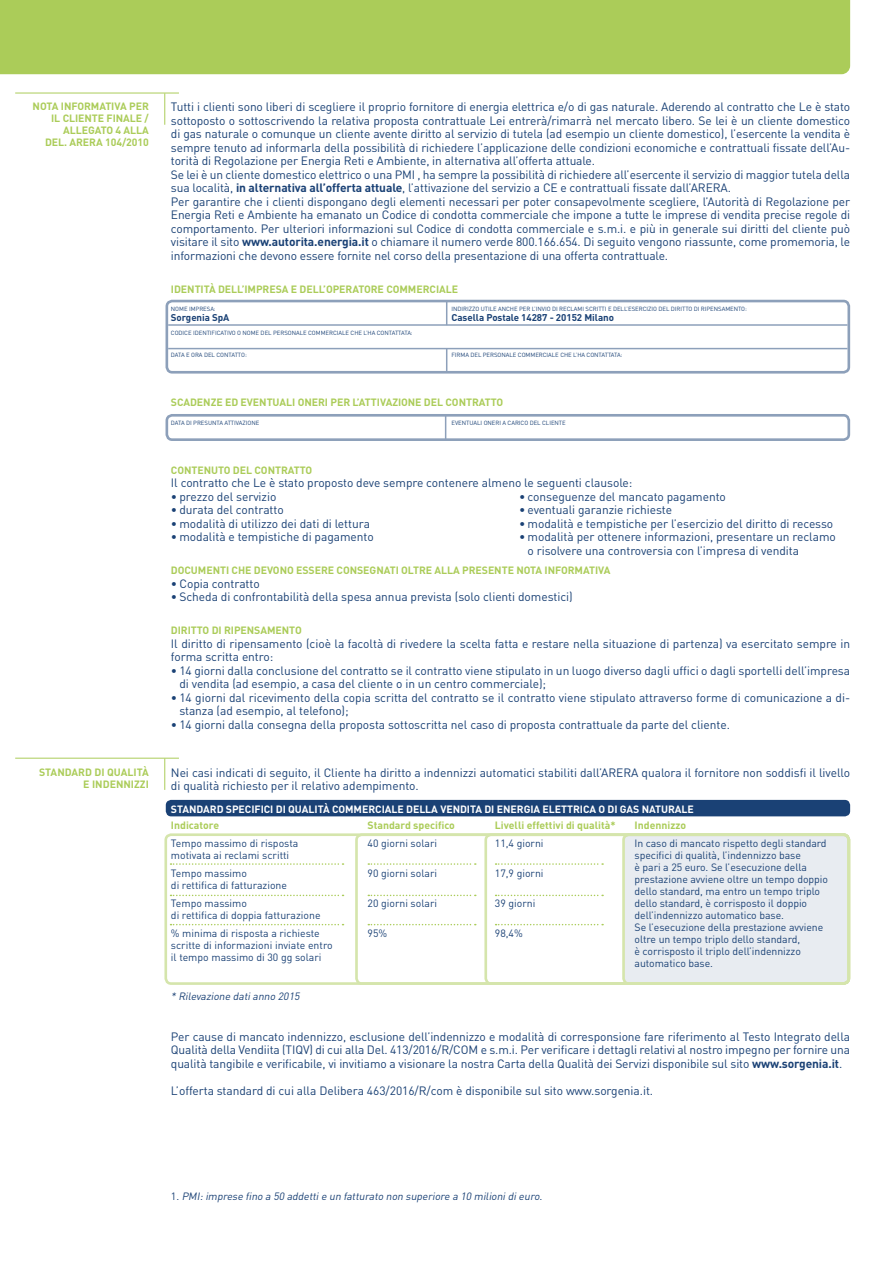
<style>
.page{position:relative;width:893px;height:1263px;background:#fff}
.page>*{position:absolute;margin:0;border:0;box-sizing:border-box;transform-origin:0 0}
.t1{font:12px/13.5px "DIN";letter-spacing:-.01em;color:#1a4175}
.t2{font:10.5px/12px "DIN";letter-spacing:-.005em;color:#1a4175}
.t3{font:700 10.5px/12px "DIN";letter-spacing:-.005em;color:#abcc59;text-align:right}
.t4{font:italic 10.5px "DIN";color:#1a4175}
.t5{font:700 10.5px "DIN";letter-spacing:-.005em;color:#fff}
.t6{font:700 9.75px "DIN";letter-spacing:-.005em;color:#1a4175}
.t7{font:6px "DIN";letter-spacing:-.005em;color:#1a4175}
.s1{font-weight:700}
.s2{font-style:normal}
</style>
<div class="page">
<div style="left:166px;top:800px;width:684px;height:16px;background:#1a4175;border-radius:5px"></div>
<div style="left:166px;top:300px;width:684px;height:74px;border:3px solid #8da0ba;border-radius:5px"></div>
<div style="left:0;top:0;width:850px;height:74px;background:#abcc59"></div>
<hr style="left:168px;top:324px;width:679px;height:2px;background:#8da0ba">
<hr style="left:168px;top:348px;width:679px;height:1px;background:#8da0ba">
<svg style="left:446px;top:301px;width:1px;height:23px"></svg>
<svg style="left:446px;top:349px;width:1px;height:24px"></svg>
<div style="left:166px;top:414px;width:684px;height:27px;border:3px solid #8da0ba;border-radius:5px"></div>
<svg style="left:445px;top:415px;width:1px;height:25px"></svg>
<div style="left:623px;top:835px;width:226px;height:148px;background:#e8ecf1;border-radius:5px"></div>
<div style="left:164px;top:833px;width:686px;height:152px;border:3px solid #d5e5ac;border-radius:5px"></div>
<div style="left:355px;top:833px;width:495px;height:152px;border:3px solid #d5e5ac;border-radius:5px"></div>
<svg style="left:171px;top:863px;width:172px;height:2px"></svg>
<svg style="left:171px;top:895px;width:172px;height:1px"></svg>
<svg style="left:368px;top:863px;width:108px;height:2px"></svg>
<svg style="left:368px;top:895px;width:108px;height:1px"></svg>
<div style="left:484px;top:833px;width:366px;height:152px;border:3px solid #d5e5ac;border-radius:5px"></div>
<svg style="left:496px;top:863px;width:107px;height:2px"></svg>
<svg style="left:496px;top:895px;width:107px;height:1px"></svg>
<svg style="left:171px;top:924px;width:172px;height:1px"></svg>
<svg style="left:368px;top:924px;width:108px;height:1px"></svg>
<svg style="left:496px;top:924px;width:107px;height:1px"></svg>
<hr style="left:15px;top:93px;width:164px;height:1px;background:#abcc59">
<hr style="left:164px;top:93px;width:1px;height:32px;background:#abcc59">
<hr style="left:15px;top:758px;width:164px;height:1px;background:#abcc59">
<hr style="left:164px;top:758px;width:1px;height:32px;background:#abcc59">
<p class="t3" style="left:33px;top:100px;width:118px">NOTA INFORMATIVA PER<br>IL CLIENTE FINALE /<br>ALLEGATO 4 ALLA<br>DEL. ARERA 104/2010</p>
<p class="t3" style="left:39px;top:766px;width:111px">STANDARD DI QUALITÀ<br>E INDENNIZZI</p>
<p class="t1" style="left:171px;top:100px;width:681px">Tutti i clienti sono liberi di scegliere il proprio fornitore di energia elettrica e/o di gas naturale. Aderendo al contratto che Le è stato sottoposto o sottoscrivendo la relativa proposta contrattuale Lei entrerà/rimarrà nel mercato libero. Se lei è un cliente domestico di gas naturale o comunque un cliente avente diritto al servizio di tutela (ad esempio un cliente domestico), l’esercente la vendita è sempre tenuto ad informarla della possibilità di richiedere l’applicazione delle condizioni economiche e contrattuali fissate dell’Au&shy;torità di Regolazione per Energia Reti e Ambiente, in alternativa all’offerta attuale.<br>Se lei è un cliente domestico elettrico o una PMI , ha sempre la possibilità di richiedere all’esercente il servizio di maggior tutela della sua località, <span class="s1">in alternativa all’offerta attuale</span>, l’attivazione del servizio a CE e contrattuali fissate dall’ARERA.<br>Per garantire che i clienti dispongano degli elementi necessari per poter consapevolmente scegliere, l’Autorità di Regolazione per Energia Reti e Ambiente ha emanato un Codice di condotta commerciale che impone a tutte le imprese di vendita precise regole di comportamento. Per ulteriori informazioni sul Codice di condotta commerciale e s.m.i. e più in generale sui diritti del cliente può visitare il sito <span class="s1">www.autorita.energia.it</span> o chiamare il numero verde 800.166.654. Di seguito vengono riassunte, come promemoria, le informazioni che devono essere fornite nel corso della presentazione di una offerta contrattuale.</p>
<p class="t3" style="left:171px;top:283px;width:289px">IDENTITÀ DELL’IMPRESA E DELL’OPERATORE COMMERCIALE</p>
<p class="t7" style="left:171px;top:305px;width:46px">NOME IMPRESA:</p>
<p class="t7" style="left:451px;top:305px;width:297px">INDIRIZZO UTILE ANCHE PER L’INVIO DI RECLAMI SCRITTI E DELL’ESERCIZIO DEL DIRITTO DI RIPENSAMENTO:</p>
<p class="t6" style="left:171px;top:311px;width:60px">Sorgenia SpA</p>
<p class="t6" style="left:451px;top:311px;width:164px">Casella Postale 14287 - 20152 Milano</p>
<p class="t7" style="left:171px;top:329px;width:243px">CODICE IDENTIFICATIVO O NOME DEL PERSONALE COMMERCIALE CHE L’HA CONTATTATA:</p>
<p class="t7" style="left:171px;top:351px;width:77px">DATA E ORA DEL CONTATTO:</p>
<p class="t7" style="left:451px;top:351px;width:173px">FIRMA DEL PERSONALE COMMERCIALE CHE L’HA CONTATTATA:</p>
<p class="t3" style="left:171px;top:396px;width:334px">SCADENZE ED EVENTUALI ONERI PER L’ATTIVAZIONE DEL CONTRATTO</p>
<p class="t7" style="left:171px;top:419px;width:90px">DATA DI PRESUNTA ATTIVAZIONE</p>
<p class="t7" style="left:451px;top:419px;width:116px">EVENTUALI ONERI A CARICO DEL CLIENTE</p>
<p class="t3" style="left:171px;top:463px;width:143px">CONTENUTO DEL CONTRATTO</p>
<p class="t1" style="left:171px;top:476px;width:463px">Il contratto che Le è stato proposto deve sempre contenere almeno le seguenti clausole:</p>
<p class="t1" style="left:171px;top:489px;width:107px">• prezzo del servizio</p>
<p class="t1" style="left:171px;top:503px;width:114px">• durata del contratto</p>
<p class="t1" style="left:171px;top:516px;width:201px">• modalità di utilizzo dei dati di lettura</p>
<p class="t1" style="left:171px;top:530px;width:204px">• modalità e tempistiche di pagamento</p>
<p class="t1" style="left:519px;top:489px;width:208px">• conseguenze del mancato pagamento</p>
<p class="t1" style="left:519px;top:503px;width:154px">• eventuali garanzie richieste</p>
<p class="t1" style="left:519px;top:516px;width:316px">• modalità e tempistiche per l’esercizio del diritto di recesso</p>
<p class="t1" style="left:528px;top:530px;width:310px;text-indent:-9px">• modalità per ottenere informazioni, presentare un reclamo o risolvere una controversia con l’impresa di vendita</p>
<p class="t3" style="left:171px;top:564px;width:441px">DOCUMENTI CHE DEVONO ESSERE CONSEGNATI OLTRE ALLA PRESENTE NOTA INFORMATIVA</p>
<p class="t1" style="left:171px;top:576px;width:90px">• Copia contratto</p>
<p class="t1" style="left:171px;top:590px;width:403px">• Scheda di confrontabilità della spesa annua prevista (solo clienti domestici)</p>
<p class="t3" style="left:171px;top:624px;width:132px">DIRITTO DI RIPENSAMENTO</p>
<p class="t1" style="left:171px;top:636px;width:681px">Il diritto di ripensamento (cioè la facoltà di rivedere la scelta fatta e restare nella situazione di partenza) va esercitato sempre in forma scritta entro:</p>
<p class="t1" style="left:179px;top:663px;width:672px;text-indent:-9px">• 14 giorni dalla conclusione del contratto se il contratto viene stipulato in un luogo diverso dagli uffici o dagli sportelli dell’impresa di vendita (ad esempio, a casa del cliente o in un centro commerciale);</p>
<p class="t1" style="left:179px;top:690px;width:672px;text-indent:-9px">• 14 giorni dal ricevimento della copia scritta del contratto se il contratto viene stipulato attraverso forme di comunicazione a di&shy;stanza (ad esempio, al telefono);</p>
<p class="t1" style="left:171px;top:717px;width:560px">• 14 giorni dalla consegna della proposta sottoscritta nel caso di proposta contrattuale da parte del cliente.</p>
<p class="t1" style="left:171px;top:765px;width:681px">Nei casi indicati di seguito, il Cliente ha diritto a indennizzi automatici stabiliti dall’ARERA qualora il fornitore non soddisfi il livello di qualità richiesto per il relativo adempimento.</p>
<p class="t5" style="left:171px;top:802px;width:524px">STANDARD SPECIFICI DI QUALITÀ COMMERCIALE DELLA VENDITA DI ENERGIA ELETTRICA O DI GAS NATURALE</p>
<p class="t3" style="left:171px;top:819px;width:50px">Indicatore</p>
<p class="t2" style="left:171px;top:837px;width:129px">Tempo massimo di risposta motivata ai reclami scritti</p>
<p class="t2" style="left:171px;top:867px;width:118px">Tempo massimo<br>di rettifica di fatturazione</p>
<p class="t2" style="left:171px;top:897px;width:151px">Tempo massimo<br>di rettifica di doppia fatturazione</p>
<p class="t2" style="left:171px;top:927px;width:163px">% minima di risposta a richieste scritte di informazioni inviate entro il tempo massimo di 30 gg solari</p>
<p class="t3" style="left:368px;top:819px;width:89px">Standard specifico</p>
<p class="t2" style="left:368px;top:837px;width:71px">40 giorni solari</p>
<p class="t2" style="left:368px;top:867px;width:71px">90 giorni solari</p>
<p class="t2" style="left:368px;top:897px;width:71px">20 giorni solari</p>
<p class="t2" style="left:368px;top:927px;width:21px">95%</p>
<p class="t3" style="left:495px;top:819px;width:122px">Livelli effettivi di qualità*</p>
<p class="t2" style="left:495px;top:837px;width:50px">11,4 giorni</p>
<p class="t2" style="left:495px;top:867px;width:50px">17,9 giorni</p>
<p class="t2" style="left:495px;top:897px;width:42px">39 giorni</p>
<p class="t2" style="left:495px;top:927px;width:29px">98,4%</p>
<p class="t3" style="left:635px;top:819px;width:53px">Indennizzo</p>
<p class="t2" style="left:635px;top:837px;width:195px">In caso di mancato rispetto degli standard specifici di qualità, l’indennizzo base<br>è pari a 25 euro. Se l’esecuzione della prestazione avviene oltre un tempo doppio dello standard, ma entro un tempo triplo dello standard, è corrisposto il doppio dell’indennizzo automatico base.<br>Se l’esecuzione della prestazione avviene oltre un tempo triplo dello standard,<br>è corrisposto il triplo dell’indennizzo automatico base.</p>
<p class="t4" style="left:171px;top:990px;width:132px">* Rilevazione datianno 2015</p>
<p class="t1" style="left:171px;top:1029px;width:681px;text-align:justify">Per cause di mancato indennizzo, esclusione dell’indennizzo e modalità di corresponsione fare riferimento al Testo Integrato della Qualità della Vendiita (TIQV) di cui alla Del. 413/2016/R/COM e s.m.i. Per verificare i dettagli relativi al nostro impegno per fornire una qualità tangibile e verificabile, vi invitiamo a visionare la nostra Carta della Qualità dei Servizi disponibile sul sito <span class="s1">www.sorgenia.it</span>.</p>
<p class="t1" style="left:171px;top:1083px;width:484px">L’offerta standard di cui alla Delibera 463/2016/R/com è disponibile sul sito www.sorgenia.it.</p>
<p class="t4" style="left:171px;top:1189px;width:375px"><span class="s2">1 .</span> PMI:imprese fino a 50 addettie un fatturato non superiore a 10 milionidieuro.</p>
</div>
